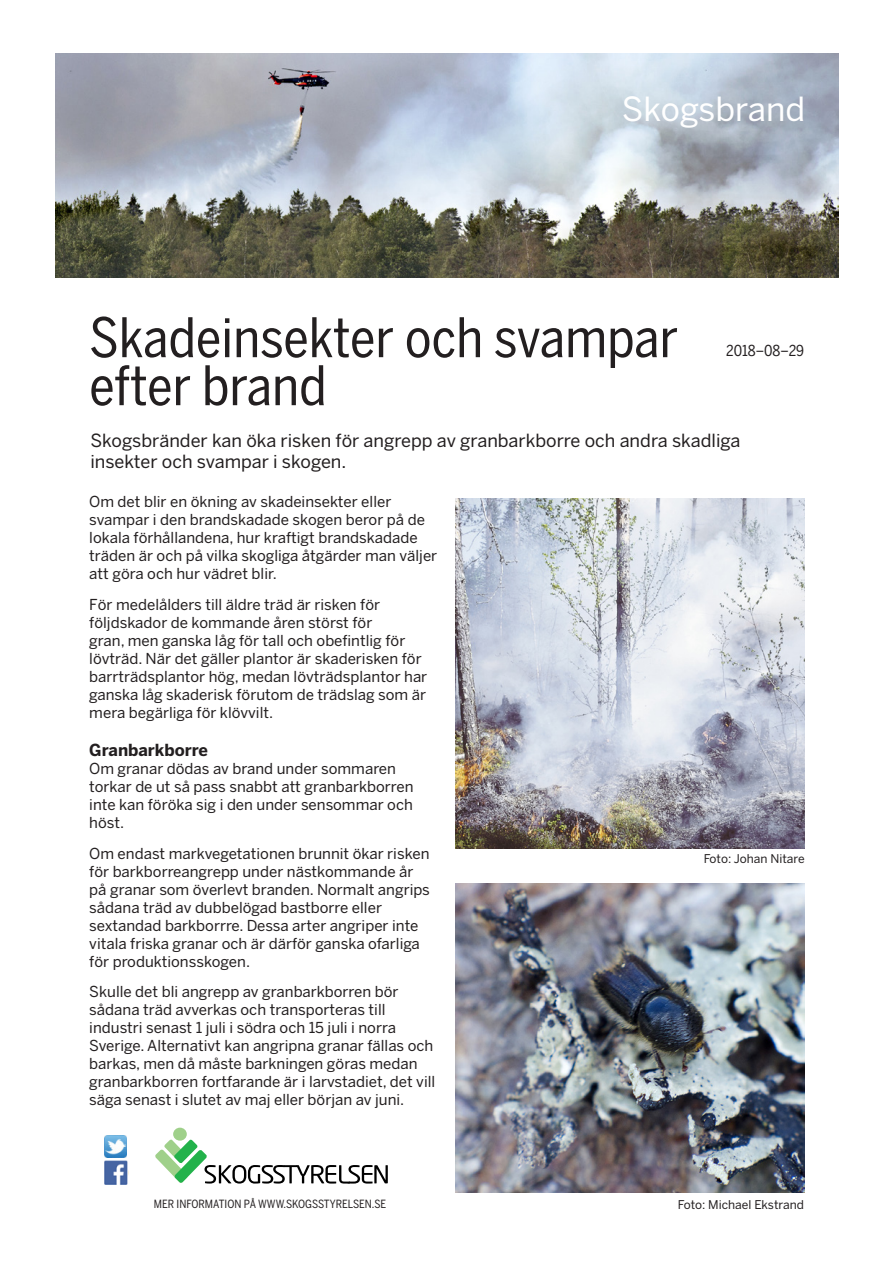
<style>
.page{position:relative;width:893px;height:1263px;background:#fff}
.page>*{position:absolute;margin:0;border:0;box-sizing:border-box;transform-origin:0 0}
.t1{font:54px/48px "Benton Sans Cond";color:#231f20}
.t2{font:33px "Benton Sans";color:#fff}
.t3{font:18px/21.6px "Benton Sans";color:#231f20}
.t4{font:700 16.5px "Benton Sans";color:#231f20}
.t5{font:15px/18px "Benton Sans";color:#231f20}
.t6{font:15px "Benton Sans Cond";color:#231f20}
.t7{font:12px "Benton Sans";color:#231f20}
.t8{font:11.25px "Benton Sans Cond";color:#231f20}
</style>
<div class="page">
<img style="left:55px;top:54px;width:784px;height:223px">
<div style="left:173px;top:1128px;width:14px;height:13px;background:#9fd08a;border-radius:50%"></div>
<svg style="left:155px;top:1139px;width:233px;height:44px"></svg>
<img style="left:104px;top:1136px;width:22px;height:21px">
<img style="left:104px;top:1161px;width:24px;height:23px">
<img style="left:455px;top:499px;width:350px;height:349px">
<img style="left:455px;top:883px;width:350px;height:310px">
<p class="t2" style="left:622px;top:89px;width:185px">Skogsbrand</p>
<p class="t1" style="left:89px;top:313px;width:590px">Skadeinsekter och svampar efter brand</p>
<p class="t3" style="left:90px;top:429px;width:651px">Skogsbränder kan öka risken för angrepp av granbarkborre och andra skadliga insekter och svampar i skogen.</p>
<p class="t6" style="left:726px;top:342px;width:79px">2018–08–29</p>
<p class="t5" style="left:89px;top:493px;width:349px">Om det blir en ökning av skadeinsekter eller svampar i den brandskadade skogen beror på de lokala förhållandena, hur kraftigt brandskadade träden är och på vilka skogliga åtgärder man väljer att göra och hur vädret blir.</p>
<p class="t5" style="left:89px;top:595px;width:339px">För medelålders till äldre träd är risken för följdskador de kommande åren störst för<br>gran, men ganska låg för tall och obefintlig för lövträd. När det gäller plantor är skaderisken för barrträdsplantor hög, medan lövträdsplantor har ganska låg skaderisk förutom de trädslag som är mera begärliga för klövvilt.</p>
<p class="t4" style="left:89px;top:740px;width:120px">Granbarkborre</p>
<p class="t5" style="left:89px;top:759px;width:326px">Om granar dödas av brand under sommaren torkar de ut så pass snabbt att granbarkborren inte kan föröka sig i den under sensommar och höst.</p>
<p class="t5" style="left:89px;top:844px;width:342px">Om endast markvegetationen brunnit ökar risken för barkborreangrepp under nästkommande år på granar som överlevt branden. Normalt angrips sådana träd av dubbelögad bastborre eller sextandad barkborrre. Dessa arter angriper inte vitala friska granar och är därför ganska ofarliga för produktionsskogen.</p>
<p class="t5" style="left:89px;top:983px;width:347px">Skulle det bli angrepp av granbarkborren bör sådana träd avverkas och transporteras till industri senast 1 juli i södra och 15 juli i norra Sverige. Alternativt kan angripna granar fällas och barkas, men då måste barkningen göras medan granbarkborren fortfarande är i larvstadiet, det vill säga senast i slutet av maj eller början av juni.</p>
<p class="t8" style="left:154px;top:1197px;width:234px">MER INFORMATION PÅ WWW.SKOGSSTYRELSEN.SE</p>
<p class="t7" style="left:704px;top:852px;width:102px">Foto: Johan Nitare</p>
<p class="t7" style="left:678px;top:1197px;width:128px">Foto: Michael Ekstrand</p>
</div>
